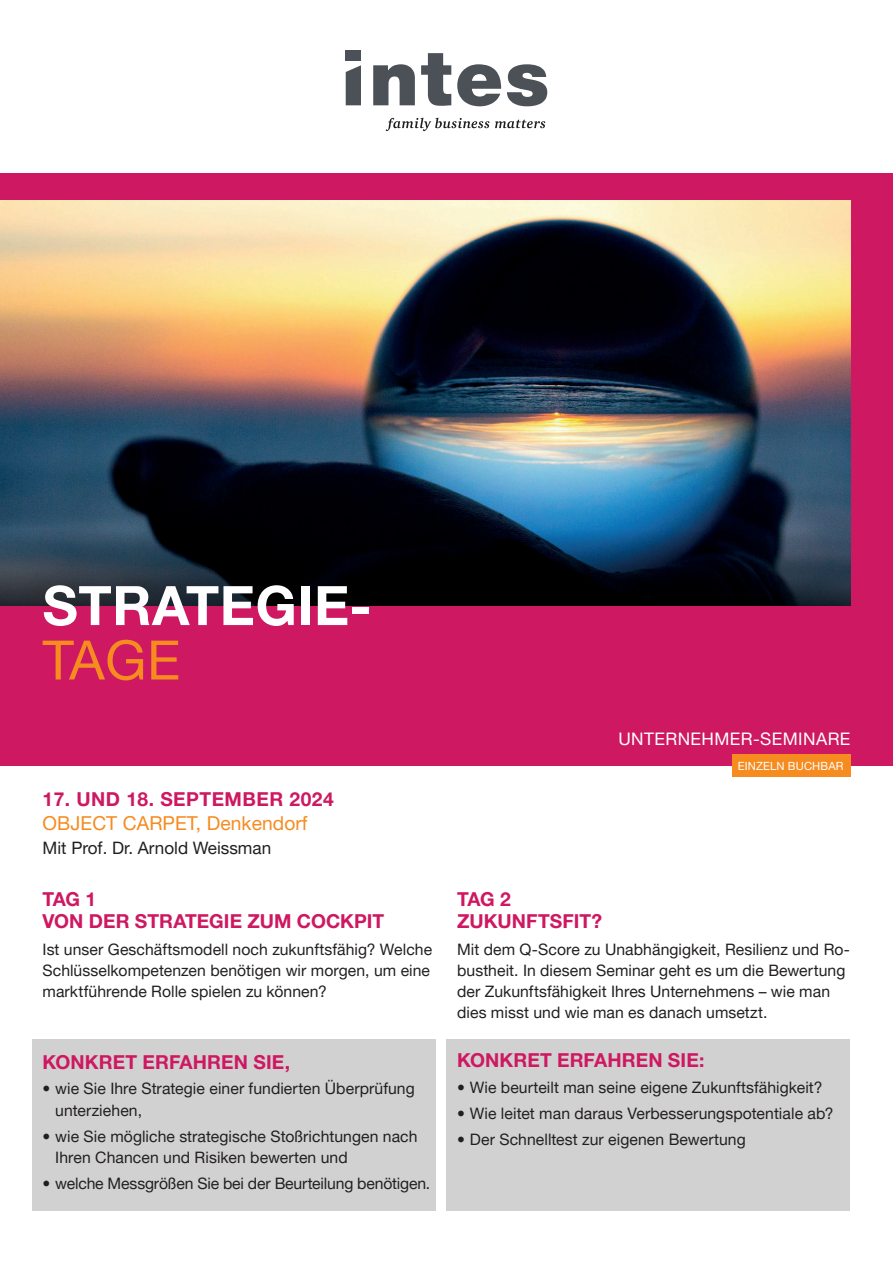
<style>
.page{position:relative;width:893px;height:1263px;background:#fff}
.page>*{position:absolute;margin:0;border:0;box-sizing:border-box;transform-origin:0 0}
.t1{font:700 54.45px "Helvetica Neue LT Pro";letter-spacing:.01em;color:#fff}
.t2{font:54.45px "Helvetica Neue LT Pro";color:#f68b1f}
.t3{font:700 19.2px/22.2px "Helvetica Neue LT Pro";letter-spacing:.005em;color:#ce1861}
.t4{font:19.2px "Helvetica Neue LT Pro";letter-spacing:.005em;color:#f68b1f}
.t5{font:700 19.2px "Helvetica Neue LT Pro";letter-spacing:.025em;color:#ce1861}
.t6{font:17.25px "Helvetica Neue LT Pro";letter-spacing:.025em;color:#fff}
.t7{font:17.1px "Helvetica Neue LT Pro";color:#231f20}
.t8{font:15.75px/21px "Helvetica Neue LT Pro";letter-spacing:.005em;color:#231f20}
.t9{font:11.25px "Helvetica Neue LT Pro";letter-spacing:.015em;color:#fff}
</style>
<div class="page">
<div style="left:32px;top:1039px;width:404px;height:171px;background:#d1d1d2"></div>
<div style="left:446px;top:1039px;width:404px;height:171px;background:#d1d1d2"></div>
<div style="left:0;top:173px;width:893px;height:592px;background:#ce1861"></div>
<img style="left:0;top:200px;width:850px;height:329px">
<svg style="left:346px;top:65px;width:15px;height:40px"></svg>
<div style="left:346px;top:50px;width:15px;height:11px;background:#4b5156"></div>
<svg style="left:373px;top:64px;width:42px;height:41px"></svg>
<svg style="left:421px;top:53px;width:30px;height:53px"></svg>
<svg style="left:457px;top:64px;width:44px;height:42px"></svg>
<svg style="left:507px;top:64px;width:40px;height:42px"></svg>
<svg style="left:386px;top:118px;width:103px;height:13px"></svg>
<svg style="left:495px;top:120px;width:50px;height:8px"></svg>
<svg style="left:0;top:529px;width:850px;height:77px;background:#0f1924"></svg>
<div style="left:732px;top:754px;width:118px;height:23px;background:#f68b1f"></div>
<h1 class="t1" style="left:43px;top:572px;width:331px">STRATEGIE-</h1>
<h1 class="t2" style="left:43px;top:626px;width:139px">TAGE</h1>
<p class="t5" style="left:43px;top:787px;width:293px">17. UND 18. SEPTEMBER 2024</p>
<p class="t4" style="left:43px;top:811px;width:267px">OBJECT CARPET, Denkendorf</p>
<p class="t7" style="left:43px;top:837px;width:230px">Mit Prof. Dr. Arnold Weissman</p>
<p class="t3" style="left:43px;top:888px;width:343px">TAG 1<br>VON DER STRATEGIE ZUM COCKPIT</p>
<p class="t8" style="left:43px;top:939px;width:391px">Ist unser Geschäftsmodell noch zukunftsfähig? Welche<br>Schlüsselkompetenzen benötigen wir morgen, um eine marktführende Rolle spielen zu können?</p>
<p class="t3" style="left:43px;top:1050px;width:249px">KONKRET ERFAHREN SIE,</p>
<p class="t8" style="left:55px;top:1078px;width:361px;line-height:21.5px;text-indent:-13px">• wie Sie Ihre Strategie einer fundierten Überprüfung unterziehen,</p>
<p class="t8" style="left:55px;top:1125px;width:364px;line-height:21.5px;text-indent:-13px">• wie Sie mögliche strategische Stoßrichtungen nach<br>Ihren Chancen und Risiken bewerten und</p>
<p class="t8" style="left:43px;top:1172px;width:389px">• welche Messgrößen Sie bei der Beurteilung benötigen.</p>
<p class="t6" style="left:618px;top:728px;width:234px">UNTERNEHMER-SEMINARE</p>
<p class="t9" style="left:738px;top:758px;width:107px">EINZELN BUCHBAR</p>
<p class="t3" style="left:457px;top:888px;width:146px">TAG 2<br>ZUKUNFTSFIT?</p>
<p class="t8" style="left:457px;top:939px;width:394px">Mit dem Q-Score zu Unabhängigkeit, Resilienz und Ro&shy;bustheit. In diesem Seminar geht es um die Bewertung der Zukunftsfähigkeit Ihres Unternehmens – wie man dies misst und wie man es danach umsetzt.</p>
<p class="t3" style="left:457px;top:1049px;width:249px">KONKRET ERFAHREN SIE:</p>
<p class="t8" style="left:457px;top:1077px;width:367px">• Wie beurteilt man seine eigene Zukunftsfähigkeit?</p>
<p class="t8" style="left:457px;top:1102px;width:378px">• Wie leitet man daraus Verbesserungspotentiale ab?</p>
<p class="t8" style="left:457px;top:1128px;width:290px">• Der Schnelltest zur eigenen Bewertung</p>
</div>
